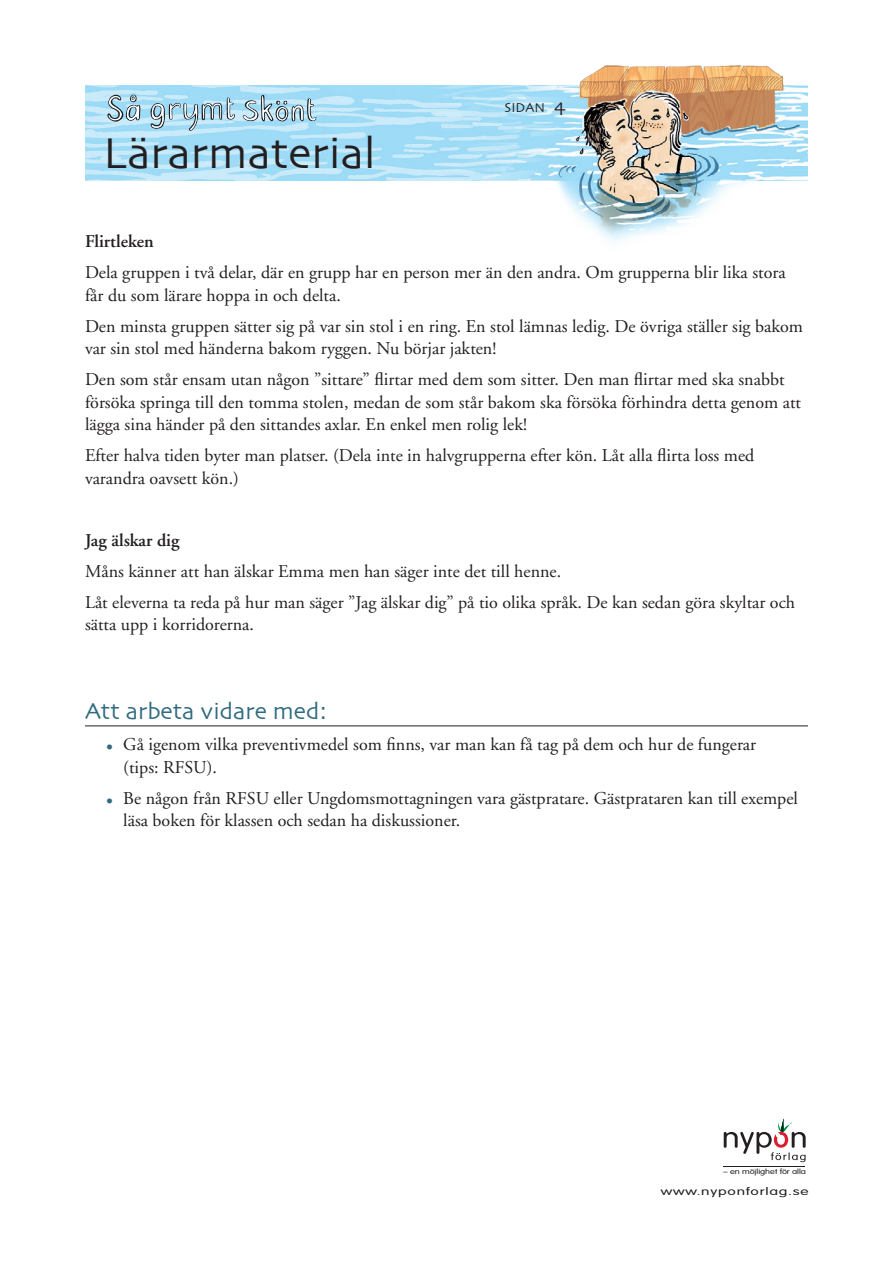
<style>
.page{position:relative;width:893px;height:1263px;background:#fff}
.page>*{position:absolute;margin:0;border:0;box-sizing:border-box;transform-origin:0 0}
.t1{font:45px "Skia";color:#231f20}
.mellemrubrik{font:24px "Skia";color:#316b81}
.brødtekst{font:18px/22.5px "Adobe Garamond";color:#231f20}
.punkter{font:18px/22.5px "Adobe Garamond";color:#231f20}
.brødtekst_fed{font:600 18px "Adobe Garamond";color:#231f20}
.t2{font:13.5px "Skia";color:#231f20}
.t3{font:300 10.5px "VAG Rounded";letter-spacing:.05em;color:#231f20;scale:1.48 1}
.t4{font:300 7.2px "VAG Rounded";letter-spacing:-.005em;color:#231f20;scale:1.28 1}
.s1{font-size:19.5px}
.s2{color:#316b81}
</style>
<div class="page">
<img style="left:85px;top:85px;width:237px;height:95px">
<img style="left:322px;top:65px;width:486px;height:177px">
<svg style="left:724px;top:1118px;width:82px;height:44px"></svg>
<hr style="left:724px;top:1167px;width:81px;height:1px;background:#231f20">
<svg style="left:243px;top:95px;width:73px;height:27px;background:#a0c1d0"></svg>
<svg style="left:151px;top:98px;width:84px;height:33px;background:#a2c7d9"></svg>
<svg style="left:107px;top:95px;width:33px;height:27px"></svg>
<hr style="left:85px;top:725px;width:723px;height:1px;background:#231f20">
<h1 class="t1" style="left:103px;top:126px;width:274px">Lärarmaterial</h1>
<p class="t2" style="left:505px;top:100px;width:62px">SIDAN <span class="s1">4</span></p>
<p class="brødtekst_fed" style="left:85px;top:231px;width:70px">Flirtleken</p>
<p class="brødtekst" style="left:85px;top:262px;width:702px">Dela gruppen i två delar, där en grupp har en person mer än den andra. Om grupperna blir lika stora får du som lärare hoppa in och delta.</p>
<p class="brødtekst" style="left:85px;top:315px;width:719px">Den minsta gruppen sätter sig på var sin stol i en ring. En stol lämnas ledig. De övriga ställer sig bakom var sin stol med händerna bakom ryggen. Nu börjar jakten!</p>
<p class="brødtekst" style="left:85px;top:369px;width:718px">Den som står ensam utan någon ”sittare” flirtar med dem som sitter. Den man flirtar med ska snabbt försöka springa till den tomma stolen, medan de som står bakom ska försöka förhindra detta genom att lägga sina händer på den sittandes axlar. En enkel men rolig lek!</p>
<p class="brødtekst" style="left:85px;top:445px;width:671px">Efter halva tiden byter man platser. (Dela inte in halvgrupperna efter kön. Låt alla flirta loss med varandra oavsett kön.)</p>
<p class="brødtekst_fed" style="left:85px;top:530px;width:96px">Jag älskar dig</p>
<p class="brødtekst" style="left:85px;top:560px;width:478px">Måns känner att han älskar Emma men han säger inte det till henne.</p>
<p class="brødtekst" style="left:85px;top:591px;width:712px">Låt eleverna ta reda på hur man säger ”Jag älskar dig” på tio olika språk. De kan sedan göra skyltar och sätta upp i korridorerna.</p>
<p class="mellemrubrik" style="left:85px;top:697px;width:244px">Att arbeta vidare med:</p>
<p class="punkter" style="left:123px;top:734px;width:634px;text-indent:-17px"><span class="s2">•</span> Gå igenom vilka preventivmedel som finns, var man kan få tag på dem och hur de fungerar (tips: RFSU).</p>
<p class="punkter" style="left:123px;top:787px;width:676px;text-indent:-17px"><span class="s2">•</span> Be någon från RFSU eller Ungdomsmottagningen vara gästpratare. Gästprataren kan till exempel läsa boken för klassen och sedan ha diskussioner.</p>
<p class="t4" style="left:723px;top:1167px;width:66px">– en möjlighet för alla</p>
<p class="t3" style="left:661px;top:1185px;width:101px">www.nyponforlag.se</p>
</div>
